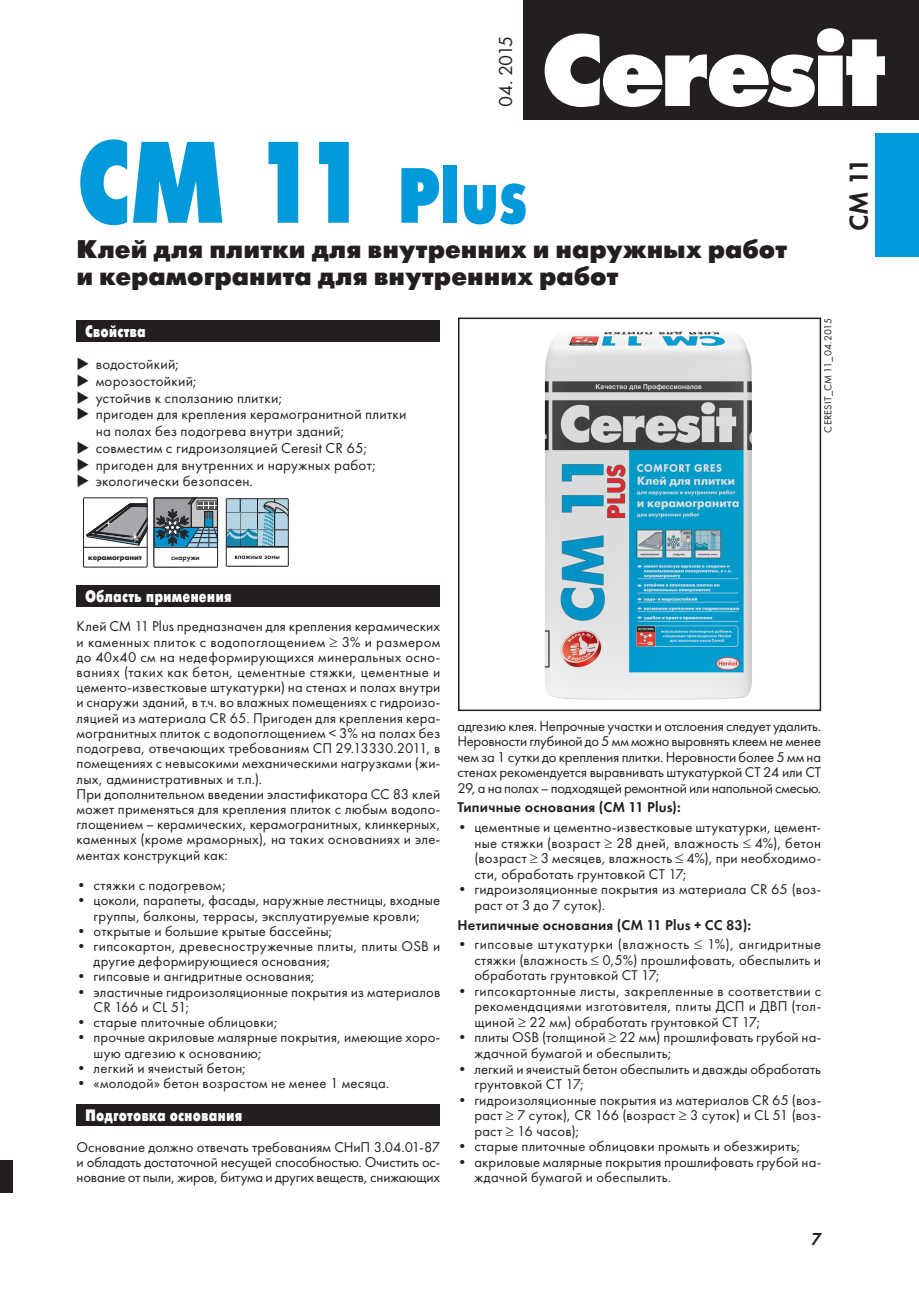
<style>
.page{position:relative;width:919px;height:1289px;background:#fff}
.page>*{position:absolute;margin:0;border:0;box-sizing:border-box;transform-origin:0 0}
.t1{font:700 115.5px "Futuris X Cond C";color:#009ada}
.t2{font:27px "Futura Demi C";color:#231f20}
.t3{font:25.5px/27px "Futuris XC";color:#231f20}
.t4{font:19.5px "Futura Book C";letter-spacing:-.05em;color:#231f20}
.t5{font:italic 18px "Futura Demi C";color:#231f20}
.t6{font:700 16.5px "Futuris X Cond C";color:#fff}
.t7{font:15px/16.6px "Futura Book C";letter-spacing:.015em;color:#231f20}
.t8{font:14.7px/15.1px "Futura Book C";letter-spacing:.015em;color:#231f20}
.t9{font:14.7px "Futura Demi C";letter-spacing:.015em;color:#231f20}
.t10{font:10.5px "Futura Book C";letter-spacing:.015em;color:#231f20}
.t11{font:700 7.5px "Futura Futuris C";color:#231f20}
.t12{font:7.5px "Futura Demi C";color:#231f20}
.s1{font-size:78px}
</style>
<div class="page">
<div style="left:523px;top:0;width:395px;height:119px;background:#231f20"></div>
<svg style="left:544px;top:28px;width:340px;height:79px"></svg>
<div style="left:0;top:1159px;width:13px;height:33px;background:#231f20"></div>
<div style="left:77px;top:320px;width:362px;height:22px;background:#231f20"></div>
<div style="left:77px;top:584px;width:362px;height:22px;background:#231f20"></div>
<div style="left:77px;top:1104px;width:362px;height:22px;background:#231f20"></div>
<div style="left:875px;top:133px;width:43px;height:123px;background:#009ada"></div>
<img style="left:544px;top:331px;width:208px;height:369px">
<div style="left:458px;top:317px;width:363px;height:394px;border:2px solid #231f20"></div>
<svg style="left:83px;top:497px;width:135px;height:70px"></svg>
<svg style="left:226px;top:498px;width:63px;height:69px"></svg>
<h3 class="t4" style="left:498px;top:107px;width:73px;rotate:-90deg">04. 2015</h3>
<h1 class="t1" style="left:77px;top:136px;width:453px">CM 11 <span class="s1">Plus</span></h1>
<h3 class="t3" style="left:77px;top:238px;width:712px">Клей для плитки для внутренних и наружных работ и керамогранита для внутренних работ</h3>
<p class="t6" style="left:85px;top:325px;width:62px">Свойства</p>
<p class="t7" style="left:77px;top:357px;width:104px">◆ водостойкий;</p>
<p class="t7" style="left:77px;top:374px;width:122px">◆ морозостойкий;</p>
<p class="t7" style="left:77px;top:390px;width:207px">◆ устойчив к сползанию плитки;</p>
<p class="t7" style="left:96px;top:407px;width:312px;text-indent:-19px">◆ пригоден для крепления керамогранитной плитки на полах без подогрева внутри зданий;</p>
<p class="t7" style="left:77px;top:441px;width:292px">◆ совместим с гидроизоляцией Ceresit CR 65;</p>
<p class="t7" style="left:77px;top:457px;width:301px">◆ пригоден для внутренних и наружных работ;</p>
<p class="t7" style="left:77px;top:474px;width:178px">◆ экологически безопасен.</p>
<h2 class="t2" style="left:847px;top:231px;width:75px;rotate:-90deg">CM 11</h2>
<p class="t10" style="left:824px;top:432px;width:116px;rotate:-90deg">CERESIT_CM 11_04.2015</p>
<p class="t11" style="left:88px;top:553px;width:55px">керамогранит</p>
<p class="t12" style="left:171px;top:554px;width:30px">снаружи</p>
<p class="t6" style="left:85px;top:589px;width:148px">Область применения</p>
<p class="t8" style="left:77px;top:620px;width:365px">Клей СМ 11 Plus предназначен для крепления керамических и каменных плиток с водопоглощением 3% и размером до 40х40 см на недеформирующихся минеральных осно&shy;ваниях (таких как бетон, цементные стяжки, цементные и цементо-известковые штукатурки) на стенах и полах внутри и снаружи зданий, в т.ч. во влажных помещениях с гидроизо&shy;ляцией из материала CR 65. Пригоден для крепления кера&shy;могранитных плиток с водопоглощением &lt; 3% на полах без подогрева, отвечающих требованиям СП 29.13330.2011, в помещениях с невысокими механическими нагрузками (жи&shy;лых, административных и т.п.).<br>При дополнительном введении эластификатора СС 83 клей может применяться для крепления плиток с любым водопо&shy;глощением – керамических, керамогранитных, клинкерных, каменных (кроме мраморных), на таких основаниях и эле&shy;ментах конструкций как:</p>
<p class="t8" style="left:77px;top:879px;width:151px">• стяжки с подогревом;</p>
<p class="t8" style="left:77px;top:894px;width:365px;text-align:center">• цоколи, парапеты, фасады, наружные лестницы, входные группы, балконы, террасы, эксплуатируемые кровли;</p>
<p class="t8" style="left:77px;top:924px;width:257px">• открытые и большие крытые бассейны;</p>
<p class="t8" style="left:94px;top:939px;width:348px;text-indent:-17px">• гипсокартон, древесностружечные плиты, плиты OSB и другие деформирующиеся основания;</p>
<p class="t8" style="left:77px;top:970px;width:240px">• гипсовые и ангидритные основания;</p>
<p class="t8" style="left:94px;top:985px;width:348px;text-indent:-17px">• эластичные гидроизоляционные покрытия из материалов<br>CR 166 и CL 51;</p>
<p class="t8" style="left:77px;top:1015px;width:203px">• старые плиточные облицовки;</p>
<p class="t8" style="left:94px;top:1031px;width:348px;text-indent:-17px">• прочные акриловые малярные покрытия, имеющие хоро&shy;шую адгезию к основанию;</p>
<p class="t8" style="left:77px;top:1061px;width:171px">• легкий и ячеистый бетон;</p>
<p class="t8" style="left:77px;top:1076px;width:314px">• «молодой» бетон возрастом не менее 1 месяца.</p>
<p class="t6" style="left:85px;top:1108px;width:159px">Подготовка основания</p>
<p class="t8" style="left:77px;top:1140px;width:365px;text-align:justify">Основание должно отвечать требованиям СНиП 3.04.01-87 и обладать достаточной несущей способностью. Очистить ос&shy;нование от пыли, жиров, битума и других веществ, снижающих</p>
<p class="t8" style="left:457px;top:719px;width:365px;text-align:justify">адгезию клея. Непрочные участки и отслоения следует удалить.<br>Неровности глубиной до 5 мм можно выровнять клеем не менее чем за 1 сутки до крепления плитки. Неровности более 5 мм на стенах рекомендуется выравнивать штукатуркой CT 24 или CT 29, а на полах – подходящей ремонтной или напольной смесью.</p>
<p class="t9" style="left:457px;top:801px;width:225px">Типичные основания (CM 11 Plus):</p>
<p class="t8" style="left:474px;top:821px;width:348px;text-align:justify;text-indent:-17px">• цементные и цементно-известковые штукатурки, цемент&shy;ные стяжки (возраст 28 дней, влажность 4%), бетон (возраст 3 месяцев, влажность 4%), при необходимо&shy;сти, обработать грунтовкой CT 17;</p>
<p class="t8" style="left:474px;top:883px;width:348px;text-indent:-17px">• гидроизоляционные покрытия из материала CR 65 (воз&shy;раст от 3 до 7 суток).</p>
<p class="t9" style="left:457px;top:918px;width:295px">Нетипичные основания (CM 11 Plus + СС 83):</p>
<p class="t8" style="left:474px;top:938px;width:348px;text-align:justify;text-indent:-17px">• гипсовые штукатурки (влажность 1%), ангидритные стяжки (влажность 0,5%) прошлифовать, обеспылить и обработать грунтовкой CT 17;</p>
<p class="t8" style="left:474px;top:984px;width:348px;text-align:justify;text-indent:-17px">• гипсокартонные листы, закрепленные в соответствии с рекомендациями изготовителя, плиты ДСП и ДВП (тол&shy;щиной 22 мм) обработать грунтовкой CT 17;</p>
<p class="t8" style="left:474px;top:1031px;width:348px;text-indent:-17px">• плиты OSB (толщиной 22 мм) прошлифовать грубой на&shy;ждачной бумагой и обеспылить;</p>
<p class="t8" style="left:474px;top:1062px;width:348px;text-indent:-17px">• легкий и ячеистый бетон обеспылить и дважды обработать грунтовкой CT 17;</p>
<p class="t8" style="left:474px;top:1093px;width:348px;text-align:justify;text-indent:-17px">• гидроизоляционные покрытия из материалов CR 65 (воз&shy;раст 7 суток), CR 166 (возраст 3 суток) и CL 51 (воз&shy;раст 16 часов);</p>
<p class="t8" style="left:457px;top:1139px;width:345px">• старые плиточные облицовки промыть и обезжирить;</p>
<p class="t8" style="left:474px;top:1155px;width:348px;text-indent:-17px">• акриловые малярные покрытия прошлифовать грубой на&shy;ждачной бумагой и обеспылить.</p>
<p class="t5" style="left:810px;top:1231px;width:12px">7</p>
</div>
